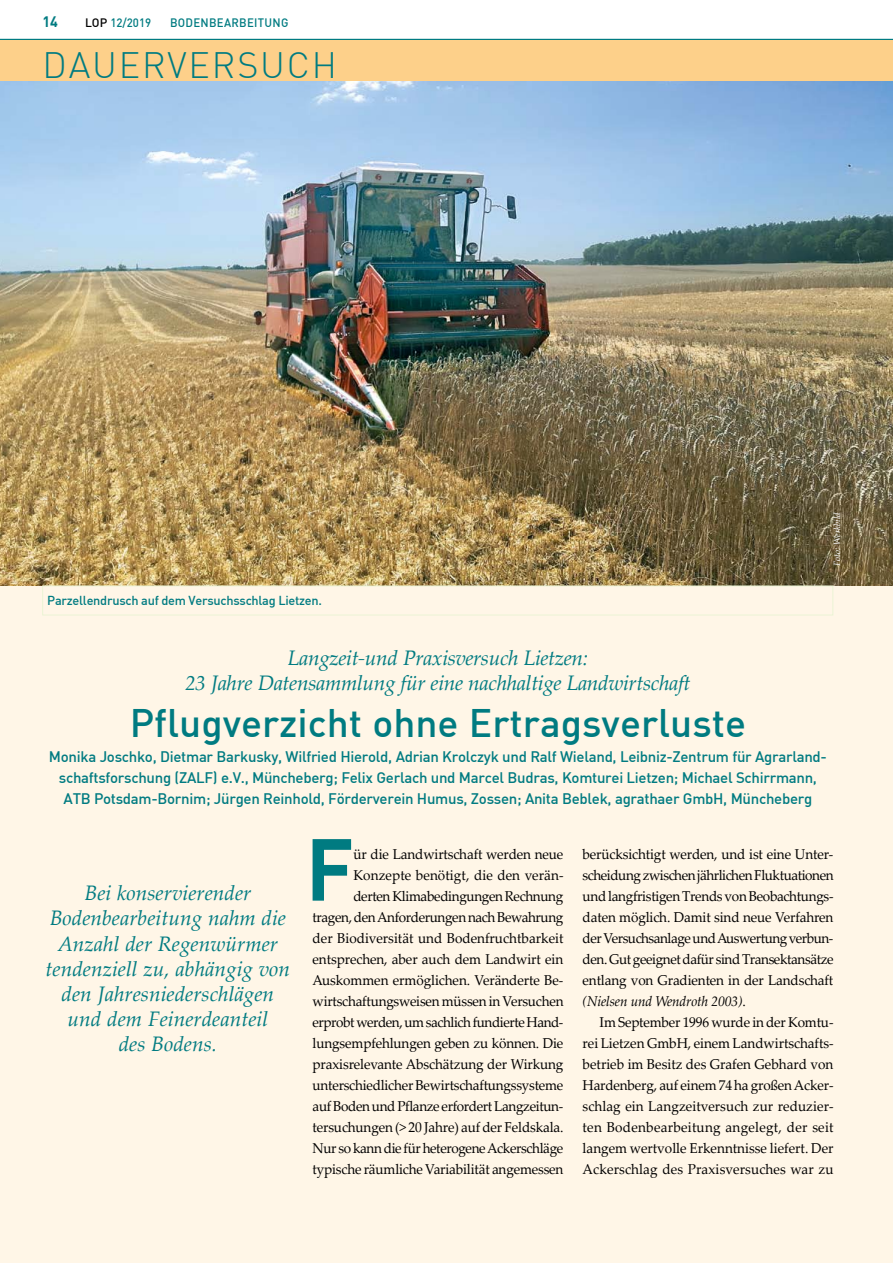
<style>
.page{position:relative;width:893px;height:1263px;background:#fff}
.page>*{position:absolute;margin:0;border:0;box-sizing:border-box;transform-origin:0 0}
.t1{font:700 86.4px "DIN";color:#007b81;scale:.95 1}
.t2{font:500 39px "DIN";color:#007b81}
.t3{font:300 36px "DIN";letter-spacing:.05em;color:#007b81}
.t4{font:italic 21px/25.2px "Palatino Linotype";color:#007b81;text-align:center}
.t5{font:italic 21px/25.2px "Palatino Linotype";letter-spacing:-.02em;color:#007b81;text-align:center}
.t6{font:500 15px/21px "DIN";letter-spacing:-.02em;color:#007b81;text-align:center}
.t7{font:700 15px "DIN";color:#007b81;scale:.95 1}
.t8{font:14.25px/21px "Palatino Linotype";letter-spacing:-.01em;color:#000;text-align:justify;scale:.95 1}
.t9{font:500 12.75px "DIN";letter-spacing:-.02em;color:#007b81}
.t10{font:500 12px "DIN";color:#007b81;scale:.95 1}
.t11{font:italic 9px "Palatino Linotype";color:#fff}
.s1{color:#000}
.s2{font-style:italic}
</style>
<div class="page">
<hr style="left:0;top:39px;width:893px;height:1px;background:#007b81">
<div style="left:0;top:40px;width:893px;height:42px;background:#fdd08a"></div>
<div style="left:0;top:82px;width:893px;height:1181px;background:#fff6e7"></div>
<img style="left:0;top:82px;width:893px;height:504px">
<p class="t7" style="left:43px;top:12px;width:18px">14</p>
<p class="t10" style="left:85px;top:15px;width:71px"><span class="s1">LOP</span> 12/2019</p>
<p class="t10" style="left:170px;top:15px;width:17px">Bodenbearbeit</p>
<p class="t10" style="left:265px;top:15px;width:17px">ung</p>
<h3 class="t3" style="left:43px;top:43px;width:296px">DAUERVERSUCH</h3>
<p class="t9" style="left:47px;top:592px;width:276px">Parzellendrusch auf dem Versuchsschlag Lietzen.</p>
<p class="t11" style="left:831px;top:566px;width:55px;rotate:-90deg">Foto: Werkbild</p>
<h3 class="t5" style="left:185px;top:644px;width:507px">Langzeit-und Praxisversuch Lietzen:<br>23 Jahre Datensammlung für eine nachhaltige Landwirtschaft</h3>
<h2 class="t2" style="left:130px;top:698px;width:618px">Pflugverzicht ohne Ertragsverluste</h2>
<p class="t6" style="left:49px;top:745px;width:780px">Monika Joschko, Dietmar Barkusky, Wilfried Hierold, Adrian Krolczyk und Ralf Wieland, Leibniz-Zentrum für Agrarland&shy;schaftsforschung (ZALF) e.V., M üncheberg; Felix Gerlach und Marcel Budras, Komturei Lietzen; M ichael Schirrmann,<br>ATB Potsdam-Bornim; Jürgen Reinhold, Förderverein Humus, Zossen; Anita Beblek, agrathaer GmbH, M üncheberg</p>
<h3 class="t4" style="left:46px;top:879px;width:246px">Bei konservierender<br>Bodenbearbeitung nahm die<br>Anzahl der Regenwürmer tendenziell zu, abhängig von den Jahresniederschlägen und dem Feinerdeanteil<br>des Bodens.</h3>
<h1 class="t1" style="left:306px;top:813px;width:52px">F</h1>
<p class="t8" style="left:313px;top:843px;width:266px;text-align:right">ür die Landwirtschaft werden neue Konzepte benötigt, die den verän-<br>derten Klimabedingungen Rechnung tragen, den Anforderungen nach Bewahrung der Biodiversität und Bodenfruchtbarkeit entsprechen, aber auch dem Landwirt ein Auskommen ermöglichen. Veränderte Be&shy;wirtschaftungsweisen müssen in Versuchen erprobt werden, um sachlich fundierte Hand&shy;lungsempfehlungen geben zu können. Die praxisrelevante Abschätzung der Wirkung unterschiedlicher Bewirtschaftungssysteme auf Boden und Pflanze erfordert Langzeitun&shy;tersuchungen (&gt; 20 Jahre) auf der Feldskala.<br>Nur so kann die für heterogene Ackerschläge typische räumliche Variabilität angemessen</p>
<p class="t8" style="left:583px;top:843px;width:266px">berücksichtigt werden, und ist eine Unter&shy;scheidung zwischen jährlichen Fluktuationen und langfristigen Trends von Beobachtungs&shy;daten möglich. Damit sind neue Verfahren der Versuchsanlage und Auswertung verbun&shy;den. Gut geeignet dafür sind Transektansätze entlang von Gradienten in der Landschaft <span class="s2">(Nielsen und Wendroth 2003)</span>.</p>
<p class="t8" style="left:583px;top:1011px;width:266px;text-indent:17px">Im September 1996 wurde in der Komtu&shy;rei Lietzen GmbH, einem Landwirtschafts&shy;betrieb im Besitz des Grafen Gebhard von Hardenberg, auf einem 74 ha großen Acker&shy;schlag ein Langzeitversuch zur reduzier&shy;ten Bodenbearbeitung angelegt, der seit langem wertvolle Erkenntnisse liefert. Der Ackerschlag des Praxisversuches war zu</p>
</div>
